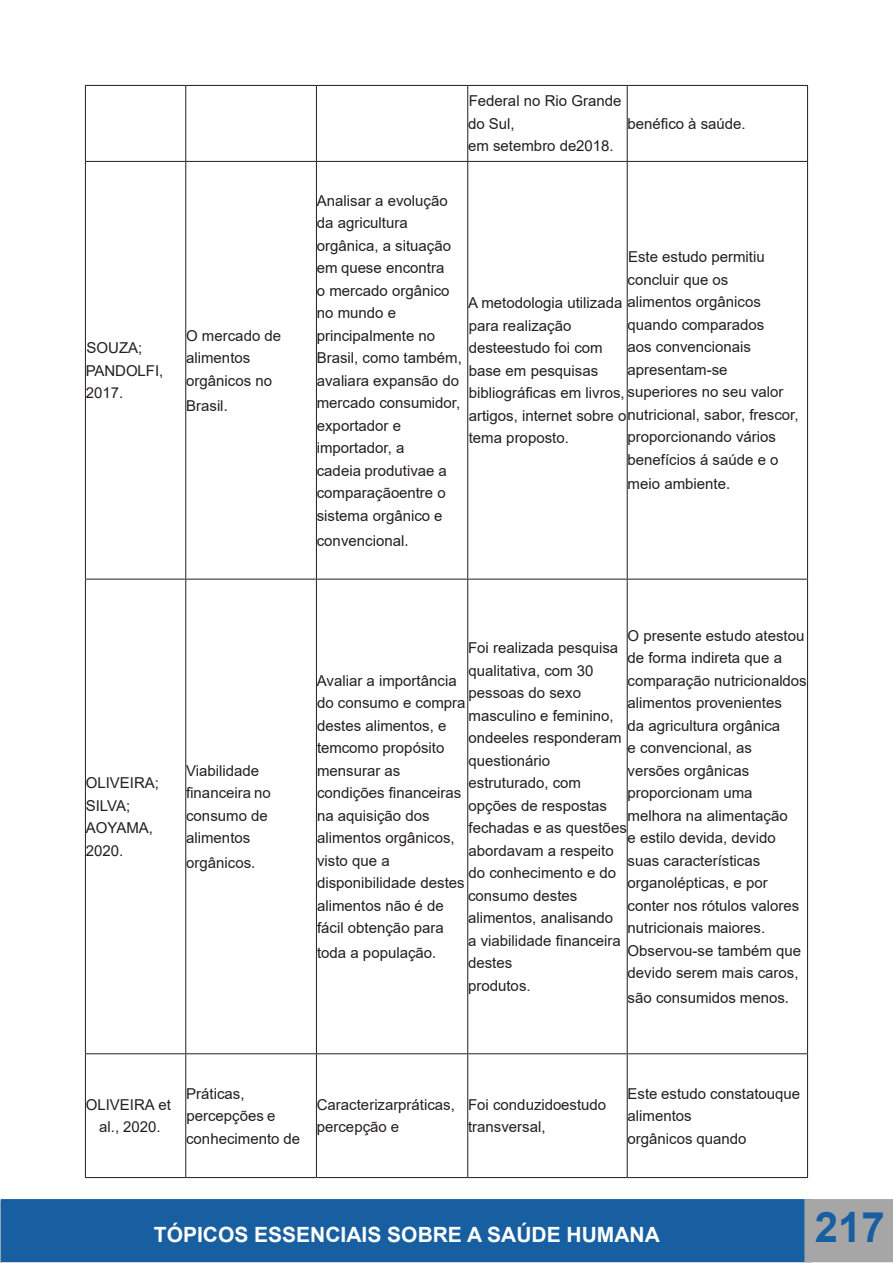
<style>
.page{position:relative;width:893px;height:1263px;background:#fff}
.page>*{position:absolute;margin:0;border:0;box-sizing:border-box;transform-origin:0 0}
.t1{font:700 42px "Arial";color:#185fa1}
.t2{font:700 21px "Arial";color:#fff}
.Table_Paragraph{font:15px/22.5px "Arial";color:#231f20}
.s1{font-family:"Times New Roman";font-size:16.5px}
</style>
<div class="page">
<svg style="left:0;top:1200px;width:1px;height:63px"></svg>
<div style="left:1px;top:1199px;width:811px;height:63px;background:#185fa1;border:2px solid #185fa1"></div>
<div style="left:804px;top:1199px;width:89px;height:63px;background:#a6a6a6"></div>
<hr style="left:85px;top:85px;width:101px;height:1px;background:#231f20">
<hr style="left:85px;top:86px;width:1px;height:75px;background:#231f20">
<hr style="left:186px;top:85px;width:130px;height:1px;background:#231f20">
<hr style="left:185px;top:86px;width:1px;height:75px;background:#231f20">
<hr style="left:316px;top:85px;width:152px;height:1px;background:#231f20">
<hr style="left:316px;top:86px;width:1px;height:75px;background:#231f20">
<hr style="left:468px;top:85px;width:159px;height:1px;background:#231f20">
<hr style="left:467px;top:86px;width:1px;height:75px;background:#231f20">
<hr style="left:627px;top:85px;width:181px;height:1px;background:#231f20">
<hr style="left:627px;top:86px;width:1px;height:75px;background:#231f20">
<hr style="left:807px;top:86px;width:1px;height:75px;background:#231f20">
<hr style="left:85px;top:161px;width:101px;height:1px;background:#231f20">
<hr style="left:85px;top:162px;width:1px;height:417px;background:#231f20">
<hr style="left:186px;top:161px;width:130px;height:1px;background:#231f20">
<hr style="left:185px;top:162px;width:1px;height:417px;background:#231f20">
<hr style="left:316px;top:161px;width:152px;height:1px;background:#231f20">
<hr style="left:316px;top:162px;width:1px;height:417px;background:#231f20">
<hr style="left:468px;top:161px;width:159px;height:1px;background:#231f20">
<hr style="left:467px;top:162px;width:1px;height:417px;background:#231f20">
<hr style="left:627px;top:161px;width:181px;height:1px;background:#231f20">
<hr style="left:627px;top:162px;width:1px;height:417px;background:#231f20">
<hr style="left:807px;top:162px;width:1px;height:417px;background:#231f20">
<hr style="left:85px;top:579px;width:101px;height:1px;background:#231f20">
<hr style="left:85px;top:579px;width:1px;height:474px;background:#231f20">
<hr style="left:186px;top:579px;width:130px;height:1px;background:#231f20">
<hr style="left:185px;top:579px;width:1px;height:474px;background:#231f20">
<hr style="left:316px;top:579px;width:152px;height:1px;background:#231f20">
<hr style="left:316px;top:579px;width:1px;height:474px;background:#231f20">
<hr style="left:468px;top:579px;width:159px;height:1px;background:#231f20">
<hr style="left:467px;top:579px;width:1px;height:474px;background:#231f20">
<hr style="left:627px;top:579px;width:181px;height:1px;background:#231f20">
<hr style="left:627px;top:579px;width:1px;height:474px;background:#231f20">
<hr style="left:807px;top:579px;width:1px;height:474px;background:#231f20">
<hr style="left:85px;top:1053px;width:101px;height:1px;background:#231f20">
<hr style="left:85px;top:1054px;width:1px;height:123px;background:#231f20">
<hr style="left:186px;top:1053px;width:130px;height:1px;background:#231f20">
<hr style="left:185px;top:1054px;width:1px;height:123px;background:#231f20">
<hr style="left:316px;top:1053px;width:152px;height:1px;background:#231f20">
<hr style="left:316px;top:1054px;width:1px;height:123px;background:#231f20">
<hr style="left:468px;top:1053px;width:159px;height:1px;background:#231f20">
<hr style="left:467px;top:1054px;width:1px;height:123px;background:#231f20">
<hr style="left:627px;top:1053px;width:181px;height:1px;background:#231f20">
<hr style="left:627px;top:1054px;width:1px;height:123px;background:#231f20">
<hr style="left:807px;top:1054px;width:1px;height:123px;background:#231f20">
<hr style="left:85px;top:1177px;width:101px;height:1px;background:#231f20">
<hr style="left:186px;top:1177px;width:130px;height:1px;background:#231f20">
<hr style="left:316px;top:1177px;width:152px;height:1px;background:#231f20">
<hr style="left:468px;top:1177px;width:159px;height:1px;background:#231f20">
<hr style="left:627px;top:1177px;width:181px;height:1px;background:#231f20">
<p class="Table_Paragraph" style="left:86px;top:337px;width:79px">SOUZA;<br>PANDOLFI,<br>2017.</p>
<p class="Table_Paragraph" style="left:186px;top:324px;width:97px">O mercado de alimentos orgânicos no</p>
<p class="Table_Paragraph" style="left:186px;top:394px;width:43px">Brasil<span class="s1">.</span></p>
<p class="Table_Paragraph" style="left:86px;top:771px;width:75px">OLIVEIRA;<br>SILVA;<br>AOYAMA,<br>2020.</p>
<p class="Table_Paragraph" style="left:186px;top:759px;width:86px">Viabilidade financeira no consumo de alimentos</p>
<p class="Table_Paragraph" style="left:186px;top:851px;width:71px">orgânicos<span class="s1">.</span></p>
<p class="Table_Paragraph" style="left:468px;top:90px;width:155px">Federal no Rio Grande do Sul,</p>
<p class="Table_Paragraph" style="left:468px;top:135px;width:147px">em setembro de 2018.</p>
<p class="Table_Paragraph" style="left:628px;top:112px;width:120px">benéfico à saúde.</p>
<p class="Table_Paragraph" style="left:317px;top:189px;width:147px">Analisar a evolução da agricultura orgânica, a situação em que se encontra<br>o mercado orgânico no mundo e principalmente no<br>Brasil, como também, avaliar a expansão do mercado consumidor, exportador e importador, a<br>cadeia produtiva e a comparação entre o sistema orgânico e</p>
<p class="Table_Paragraph" style="left:317px;top:529px;width:93px">convencional<span class="s1">.</span></p>
<p class="Table_Paragraph" style="left:628px;top:245px;width:139px">Este estudo permitiu concluir que os</p>
<p class="Table_Paragraph" style="left:628px;top:313px;width:138px">quando comparados aos convencionais apresentam-se</p>
<p class="Table_Paragraph" style="left:468px;top:292px;width:332px">A metodologia utilizada alimentos orgânicos<br>para realização<br>deste estudo foi com<br>base em pesquisas<br>bibliográficas em livros, superiores no seu valor artigos, internet sobre onutricional, sabor, frescor,</p>
<p class="Table_Paragraph" style="left:469px;top:427px;width:102px">tema proposto.</p>
<p class="Table_Paragraph" style="left:628px;top:425px;width:152px">proporcionando vários benefícios á saúde e o</p>
<p class="Table_Paragraph" style="left:628px;top:473px;width:104px">meio ambiente<span class="s1">.</span></p>
<p class="Table_Paragraph" style="left:628px;top:624px;width:181px">O presente estudo atestou de forma indireta que a comparação nutricional dos alimentos provenientes<br>da agricultura orgânica<br>e convencional, as versões orgânicas proporcionam uma melhora na alimentação<br>e estilo de vida, devido suas características organolépticas, e por conter nos rótulos valores nutricionais maiores.<br>Observou-se também que devido serem mais caros,</p>
<p class="Table_Paragraph" style="left:628px;top:986px;width:163px">são consumidos menos<span class="s1">.</span></p>
<p class="Table_Paragraph" style="left:468px;top:636px;width:160px">Foi realizada pesquisa qualitativa, com 30 pessoas do sexo masculino e feminino, onde eles responderam questionário estruturado, com opções de respostas fechadas e as questões abordavam a respeito do conhecimento e do</p>
<p class="Table_Paragraph" style="left:468px;top:884px;width:154px">consumo destes alimentos, analisando a viabilidade financeira destes</p>
<p class="Table_Paragraph" style="left:468px;top:974px;width:64px">produtos.</p>
<p class="Table_Paragraph" style="left:317px;top:669px;width:150px">Avaliar a importância do consumo e compra destes alimentos, e tem como propósito mensurar as condições financeiras na aquisição dos alimentos orgânicos, visto que a disponibilidade destes alimentos não é de fácil obtenção para</p>
<p class="Table_Paragraph" style="left:317px;top:941px;width:121px">toda a população<span class="s1">.</span></p>
<p class="Table_Paragraph" style="left:86px;top:1093px;width:87px;text-align:center">OLIVEIRA et al., 2020.</p>
<p class="Table_Paragraph" style="left:186px;top:1082px;width:91px">Práticas, percepções e</p>
<p class="Table_Paragraph" style="left:186px;top:1127px;width:116px">conhecimento de</p>
<p class="Table_Paragraph" style="left:317px;top:1093px;width:140px">Caracterizar práticas,</p>
<p class="Table_Paragraph" style="left:317px;top:1116px;width:84px">percepção e</p>
<p class="Table_Paragraph" style="left:468px;top:1093px;width:140px">Foi conduzido estudo</p>
<p class="Table_Paragraph" style="left:468px;top:1116px;width:79px">transversal,</p>
<p class="Table_Paragraph" style="left:628px;top:1082px;width:174px">Este estudo constatou que alimentos</p>
<p class="Table_Paragraph" style="left:628px;top:1127px;width:120px">orgânicos quando</p>
<h2 class="t2" style="left:154px;top:1220px;width:507px">TÓPICOS ESSENCIAIS SOBRE A SAÚDE HUMANA</h2>
<h1 class="t1" style="left:815px;top:1198px;width:72px">217</h1>
</div>
